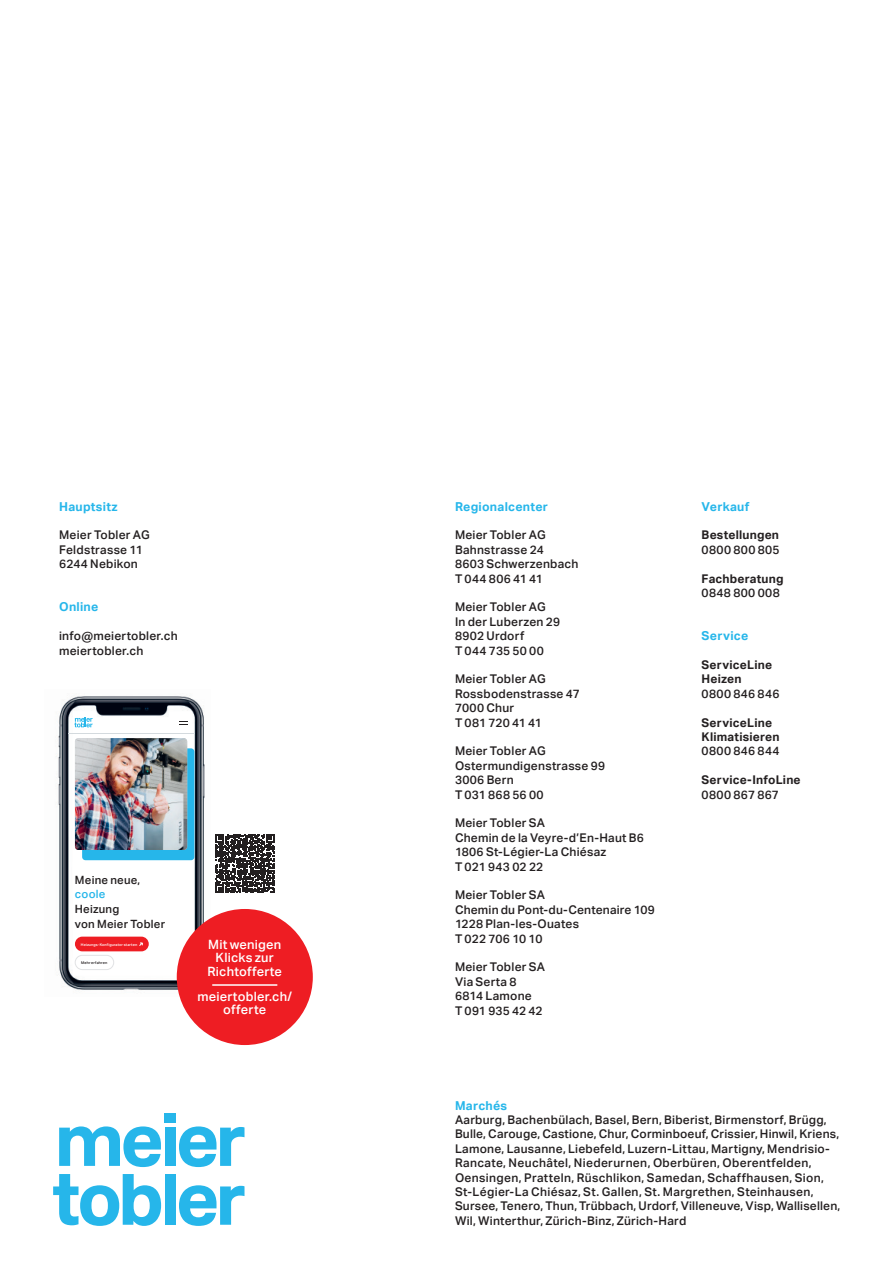
<style>
.page{position:relative;width:893px;height:1263px;background:#fff}
.page>*{position:absolute;margin:0;border:0;box-sizing:border-box;transform-origin:0 0}
.t1{font:500 12.9px/13.5px "Aktiv Grotesk";letter-spacing:.015em;color:#fff;text-align:center}
.t2{font:700 12.3px "Aktiv Grotesk";letter-spacing:.02em;color:#26b6ea}
.t3{font:500 12px/14.4px "Aktiv Grotesk";letter-spacing:.02em;color:#231f20}
.t4{font:700 12px/14.4px "Aktiv Grotesk";letter-spacing:.015em;color:#231f20}
.t5{font:500 11.4px/14.7px "Aktiv Grotesk";letter-spacing:.02em;color:#231f20}
.t6{font:500 11.4px "Aktiv Grotesk";letter-spacing:.015em;color:#26b6ea}
.t7{font:500 3.75px "Aktiv Grotesk";letter-spacing:.03em;color:#fff}
.t8{font:500 3.75px "Aktiv Grotesk";letter-spacing:.03em;color:#231f20}
</style>
<div class="page">
<img style="left:56px;top:695px;width:154px;height:301px">
<svg style="left:74px;top:717px;width:19px;height:10px"></svg>
<svg style="left:179px;top:721px;width:9px;height:4px"></svg>
<hr style="left:68px;top:733px;width:126px;height:1px;background:#d4dade">
<div style="left:82px;top:748px;width:112px;height:112px;background:#26b6ea;border-radius:3px"></div>
<img style="left:75px;top:738px;width:112px;height:112px">
<div style="left:75px;top:937px;width:74px;height:14px;background:#ee1d23;border-radius:7px"></div>
<div style="left:75px;top:955px;width:39px;height:14px;background:#fff;border-radius:7px"></div>
<div style="left:75px;top:955px;width:39px;height:15px;border:1px solid #e1e2e4;border-radius:7px"></div>
<div style="left:177px;top:909px;width:136px;height:136px;background:#ee1d23;border-radius:50%"></div>
<hr style="left:212px;top:984px;width:65px;height:2px;background:#fff">
<svg style="left:53px;top:1174px;width:108px;height:52px"></svg>
<svg style="left:59px;top:1126px;width:102px;height:41px"></svg>
<div style="left:164px;top:1113px;width:12px;height:10px;background:#26b6ea"></div>
<div style="left:165px;top:1127px;width:11px;height:39px;background:#26b6ea"></div>
<div style="left:165px;top:1174px;width:11px;height:51px;background:#26b6ea"></div>
<svg style="left:179px;top:1126px;width:65px;height:41px"></svg>
<svg style="left:179px;top:1185px;width:65px;height:41px"></svg>
<svg style="left:216px;top:834px;width:58px;height:59px"></svg>
<p class="t2" style="left:59px;top:499px;width:60px">Hauptsitz</p>
<p class="t3" style="left:59px;top:528px;width:92px">Meier Tobler AG<br>Feldstrasse 11<br>6244 Nebikon</p>
<p class="t2" style="left:59px;top:600px;width:41px">Online</p>
<p class="t3" style="left:59px;top:629px;width:120px">info@meiertobler.ch meiertobler.ch</p>
<p class="t5" style="left:75px;top:872px;width:67px">Meine neue,</p>
<p class="t6" style="left:75px;top:888px;width:32px">coole</p>
<p class="t5" style="left:75px;top:902px;width:92px">Heizung<br>von Meier Tobler</p>
<p class="t7" style="left:81px;top:942px;width:58px">Heizungs-Konfigurator starten</p>
<p class="t8" style="left:81px;top:960px;width:27px">Mehr erfahren</p>
<p class="t1" style="left:207px;top:937px;width:76px">Mit wenigen<br>Klicks zur<br>Richtofferte</p>
<p class="t1" style="left:197px;top:990px;width:96px">meiertobler.ch/ offerte</p>
<p class="t2" style="left:455px;top:499px;width:94px">Regionalcenter</p>
<p class="t3" style="left:455px;top:528px;width:125px">Meier Tobler AG<br>Bahnstrasse 24<br>8603 Schwerzenbach<br>T 044 806 41 41</p>
<p class="t3" style="left:455px;top:600px;width:107px">Meier Tobler AG<br>In der Luberzen 29<br>8902 Urdorf<br>T 044 735 50 00</p>
<p class="t3" style="left:455px;top:672px;width:126px">Meier Tobler AG<br>Rossbodenstrasse 47<br>7000 Chur<br>T 081 720 41 41</p>
<p class="t3" style="left:455px;top:744px;width:152px">Meier Tobler AG<br>Ostermundigenstrasse 99<br>3006 Bern<br>T 031 868 56 00</p>
<p class="t3" style="left:455px;top:816px;width:190px">Meier Tobler SA<br>Chemin de la Veyre-d’En-Haut B6<br>1806 St-Légier-La Chiésaz<br>T 021 943 02 22</p>
<p class="t3" style="left:455px;top:888px;width:201px">Meier Tobler SA<br>Chemin du Pont-du-Centenaire 109<br>1228 Plan-les-Ouates<br>T 022 706 10 10</p>
<p class="t3" style="left:455px;top:960px;width:92px">Meier Tobler SA<br>Via Serta 8<br>6814 Lamone<br>T 091 935 42 42</p>
<p class="t2" style="left:702px;top:499px;width:49px">Verkauf</p>
<p class="t4" style="left:702px;top:528px;width:79px">Bestellungen</p>
<p class="t3" style="left:702px;top:542px;width:80px">0800 800 805</p>
<p class="t4" style="left:702px;top:571px;width:84px">Fachberatung</p>
<p class="t3" style="left:702px;top:586px;width:80px">0848 800 008</p>
<p class="t2" style="left:702px;top:629px;width:48px">Service</p>
<p class="t4" style="left:702px;top:658px;width:72px">ServiceLine<br>Heizen</p>
<p class="t3" style="left:702px;top:686px;width:79px">0800 846 846</p>
<p class="t4" style="left:702px;top:715px;width:79px">ServiceLine<br>Klimatisieren</p>
<p class="t3" style="left:702px;top:744px;width:80px">0800 846 844</p>
<p class="t4" style="left:702px;top:773px;width:101px">Service-InfoLine</p>
<p class="t3" style="left:702px;top:787px;width:79px">0800 867 867</p>
<p class="t2" style="left:455px;top:1098px;width:54px">Marchés</p>
<p class="t3" style="left:455px;top:1112px;width:387px">Aarburg, Bachenbülach, Basel, Bern, Biberist, Birmenstorf, Brügg, Bulle, Carouge, Castione, Chur, Corminboeuf, Crissier, Hinwil, Kriens, Lamone, Lausanne, Liebefeld, Luzern-Littau, Martigny, Mendrisio-Rancate, Neuchâtel, Niederurnen, Oberbüren, Oberentfelden, Oensingen, Pratteln, Rüschlikon, Samedan, Schaffhausen, Sion, St-Légier-La Chiésaz, St. Gallen, St. Margrethen, Steinhausen, Sursee, Tenero, Thun, Trübbach, Urdorf, Villeneuve, Visp, Wallisellen, Wil, Winterthur, Zürich-Binz, Zürich-Hard</p>
</div>
